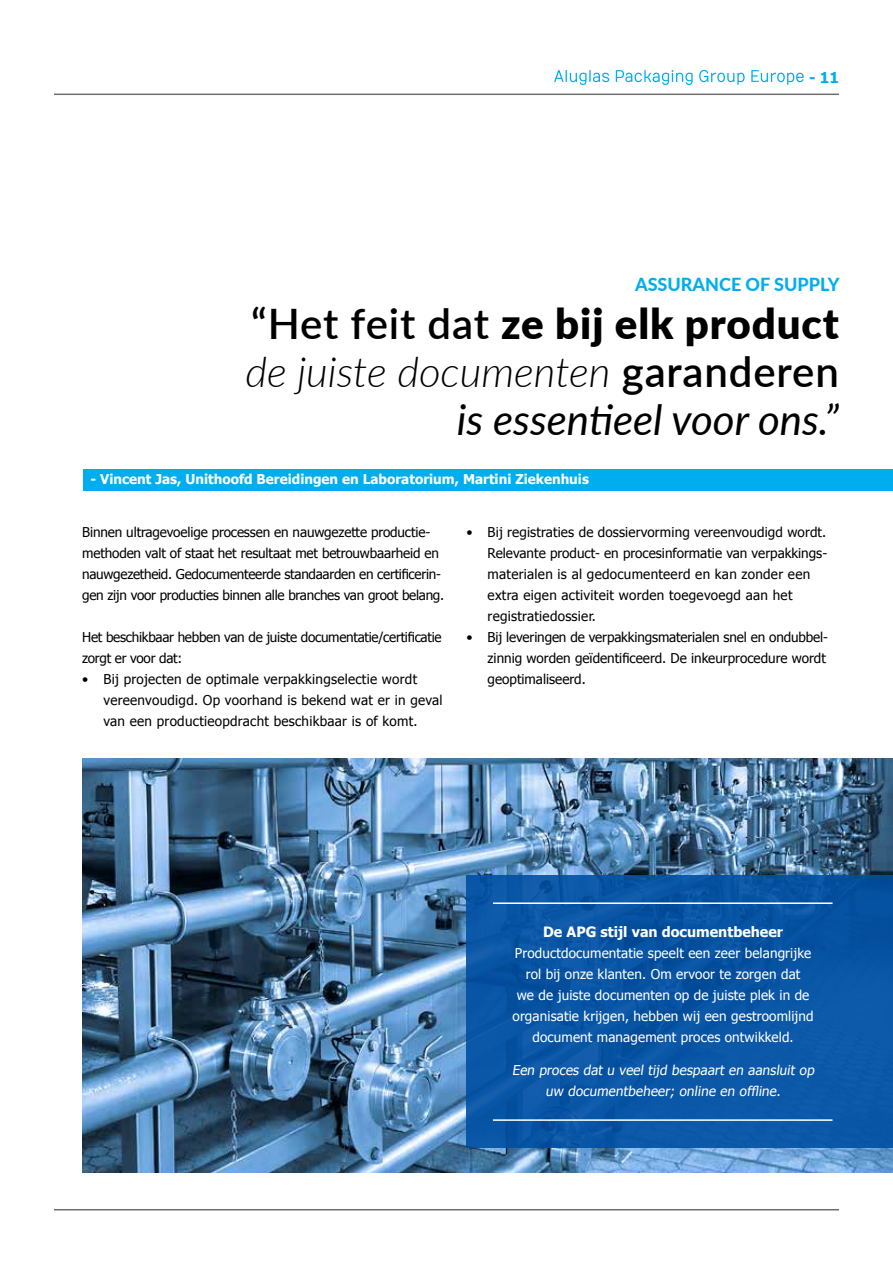
<style>
.page{position:relative;width:893px;height:1263px;background:#fff}
.page>*{position:absolute;margin:0;border:0;box-sizing:border-box;transform-origin:0 0}
.t1{font:600 42px/48px "Lato";color:#000;text-align:right}
.t2{font:800 18px "Lato";color:#00aeef}
.t3{font:700 15px "Tahoma";color:#00aeef}
.t4{font:700 14.25px "Tahoma";color:#fff}
.t5{font:13.5px/21px "Tahoma";color:#000}
.t6{font:13.5px/21px "Tahoma";letter-spacing:-.02em;color:#000}
.t7{font:13.5px/21px "Tahoma";letter-spacing:.01em;color:#fff;text-align:center}
.t8{font:13.5px/21px "Tahoma";letter-spacing:.02em;color:#000}
.t9{font:700 13.5px "Tahoma";color:#fff}
.s1{font-weight:900}
.s2{font-weight:300;font-style:italic}
.s3{font-weight:400;font-style:italic}
</style>
<div class="page">
<div style="left:83px;top:469px;width:810px;height:22px;background:#00aeef"></div>
<hr style="left:54px;top:1209px;width:785px;height:1px;background:#6d6e71">
<svg style="left:554px;top:70px;width:55px;height:15px"></svg>
<svg style="left:616px;top:70px;width:77px;height:15px"></svg>
<svg style="left:699px;top:70px;width:46px;height:15px"></svg>
<svg style="left:751px;top:70px;width:53px;height:15px"></svg>
<hr style="left:54px;top:94px;width:785px;height:1px;background:#6d6e71">
<img style="left:82px;top:758px;width:811px;height:414px">
<div style="left:466px;top:874px;width:427px;height:273px;background:#0956a6"></div>
<hr style="left:493px;top:902px;width:339px;height:2px;background:#fff">
<hr style="left:493px;top:1119px;width:339px;height:2px;background:#fff">
<p class="t3" style="left:809px;top:67px;width:31px">- 11</p>
<h2 class="t2" style="left:635px;top:271px;width:206px">ASSURANCE OF SUPPLY</h2>
<h1 class="t1" style="left:245px;top:298px;width:595px">“Het feit dat <span class="s1">ze bij elk product </span><span class="s2">de juiste documenten</span> garanderen <span class="s3">is essentieel voor ons.”</span></h1>
<p class="t9" style="left:90px;top:470px;width:500px">- Vincent Jas, Unithoofd Bereidingen en Laboratorium, Martini Ziekenhuis</p>
<p class="t6" style="left:82px;top:521px;width:364px">Binnen ultragevoelige processen en nauwgezette productie&shy;methoden valt of staat het resultaat met betrouwbaarheid en nauwgezetheid. Gedocumenteerde standaarden en certificerin&shy;gen zijn voor producties binnen alle branches van groot belang.</p>
<p class="t6" style="left:82px;top:626px;width:361px">Het beschikbaar hebben van de juiste documentatie/certificatie zorgt er voor dat:</p>
<p class="t8" style="left:103px;top:668px;width:341px;text-indent:-21px">• Bij projecten de optimale verpakkingselectie wordt vereenvoudigd. Op voorhand is bekend wat er in geval van een productieopdracht beschikbaar is of komt.</p>
<p class="t5" style="left:488px;top:521px;width:341px;text-indent:-21px">• Bij registraties de dossiervorming vereenvoudigd wordt.<br>Relevante product- en procesinformatie van verpakkings&shy;materialen is al gedocumenteerd en kan zonder een extra eigen activiteit worden toegevoegd aan het registratiedossier.</p>
<p class="t5" style="left:488px;top:626px;width:342px;text-indent:-21px">• Bij leveringen de verpakkingsmaterialen snel en ondubbel&shy;zinnig worden geïdentificeerd. De inkeurprocedure wordt geoptimaliseerd.</p>
<p class="t4" style="left:543px;top:922px;width:241px">De APG stijl van documentbeheer</p>
<p class="t7" style="left:513px;top:942px;width:303px">Productdocumentatie speelt een zeer belangrijke rol bij onze klanten. Om ervoor te zorgen dat<br>we de juiste documenten op de juiste plek in de organisatie krijgen, hebben wij een gestroomlijnd document management proces ontwikkeld.</p>
<p class="t7" style="left:512px;top:1059px;width:306px">Een proces dat u veel tijd bespaart en aansluit op uw documentbeheer; online en offline.</p>
</div>
